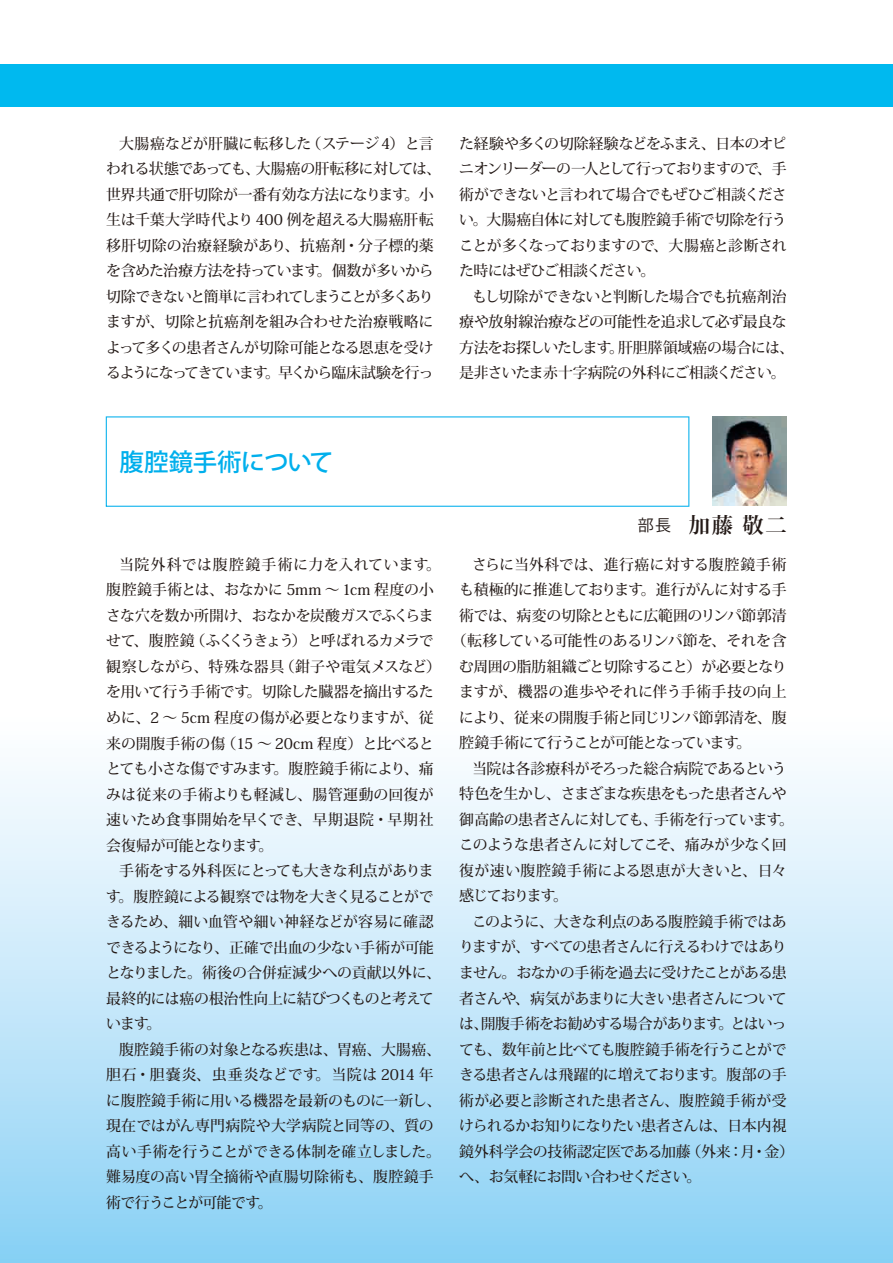
<style>
.page{position:relative;width:893px;height:1263px;background:#fff}
.page>*{position:absolute;margin:0;border:0;box-sizing:border-box;transform-origin:0 0}
.t1{font:500 24.45px "Koz Go Pro";letter-spacing:-.03em;color:#00afec}
.t2{font:700 21.3px "Koz Min Pro";color:#231916}
.t3{font:500 14.85px/25.5px "Koz Min Pro";letter-spacing:-.025em;color:#231916;text-align:center}
.t4{font:500 14.85px/25.5px "Koz Min Pro";letter-spacing:-.005em;color:#231916}
.t5{font:500 14.85px "Koz Min Pro";letter-spacing:-.045em;color:#231916}
.t6{font:500 14.85px "Koz Min Pro";letter-spacing:.015em;color:#231916}
.t7{font:500 14.85px "Koz Min Pro";letter-spacing:-.06em;color:#231916}
.t8{font:500 14.85px "Koz Min Pro";letter-spacing:.005em;color:#231916}
.t9{font:500 14.85px "Koz Min Pro";letter-spacing:.01em;color:#231916}
.t10{font:500 14.85px "Koz Min Pro";letter-spacing:-.055em;color:#231916}
.t11{font:500 14.85px "Koz Min Pro";letter-spacing:-.075em;color:#231916}
.s1{font-family:"Koz Go Pro";font-weight:400;font-size:15.9px}
</style>
<div class="page">
<div style="left:0;top:710px;width:893px;height:553px;background:linear-gradient(to bottom,#fff,#8bd1f5)"></div>
<div style="left:0;top:64px;width:893px;height:42px;background:#00b9ef"></div>
<svg style="left:106px;top:416px;width:583px;height:91px"></svg>
<img style="left:712px;top:416px;width:75px;height:90px">
<p class="t3" style="left:106px;top:130px;width:336px">大腸癌などが肝臓に転移した（ステージ 4）と言<br>われる状態であっても、大腸癌の肝転移に対しては、世界共通で肝切除が一番有効な方法になります。小生は千葉大学時代より 400 例を超える大腸癌肝転移肝切除の治療経験があり、抗癌剤・分子標的薬を含めた治療方法を持っています。個数が多いから切除できないと簡単に言われてしまうことが多くありますが、切除と抗癌剤を組み合わせた治療戦略によって多くの患者さんが切除可能となる恩恵を受けるようになってきています。早くから臨床試験を行っ</p>
<p class="t3" style="left:459px;top:130px;width:329px;text-align:justify">た経験や多くの切除経験などをふまえ、日本のオピニオンリーダーの一人として行っておりますので、手術ができないと言われて場合でもぜひご相談ください。大腸癌自体に対しても腹腔鏡手術で切除を行うことが多くなっておりますので、大腸癌と診断された時にはぜひご相談ください。</p>
<p class="t3" style="left:459px;top:283px;width:336px">もし切除ができないと判断した場合でも抗癌剤治<br>療や放射線治療などの可能性を追求して必ず最良な方法をお探しいたします。肝胆膵領域癌の場合には、是非さいたま赤十字病院の外科にご相談ください。</p>
<h1 class="t1" style="left:120px;top:446px;width:216px">腹腔鏡手術について</h1>
<p class="t3" style="left:106px;top:551px;width:336px;text-align:left;text-indent:13px">当院外科では腹腔鏡手術に力を入れています。腹腔鏡手術とは、おなかに 5mm ～ 1cm 程度の小さな穴を数か所開け、おなかを炭酸ガスでふくらませて、腹腔鏡（ふくくうきょう）と呼ばれるカメラで観察しながら、特殊な器具（鉗子や電気メスなど）を用いて行う手術です。切除した臓器を摘出するために、2 ～ 5cm 程度の傷が必要となりますが、従来の開腹手術の傷（15 ～ 20cm 程度）と比べるととても小さな傷ですみます。腹腔鏡手術により、痛みは従来の手術よりも軽減し、腸管運動の回復が速いため食事開始を早くでき、早期退院・早期社会復帰が可能となります。</p>
<p class="t3" style="left:106px;top:857px;width:336px;text-align:left;text-indent:13px">手術をする外科医にとっても大きな利点があります。腹腔鏡による観察では物を大きく見ることができるため、細い血管や細い神経などが容易に確認できるようになり、正確で出血の少ない手術が可能となりました。術後の合併症減少への貢献以外に、最終的には癌の根治性向上に結びつくものと考えています。</p>
<p class="t4" style="left:106px;top:1036px;width:336px;text-indent:13px">腹腔鏡手術の対象となる疾患は、胃癌、大腸癌、胆石・胆嚢炎、虫垂炎などです。当院は 2014 年に腹腔鏡手術に用いる機器を最新のものに一新し、現在ではがん専門病院や大学病院と同等の、質の高い手術を行うことができる体制を確立しました。難易度の高い胃全摘術や直腸切除術も、腹腔鏡手術で行うことが可能です。</p>
<h2 class="t2" style="left:638px;top:510px;width:150px"><span class="s1">部長　</span>加藤 敬二</h2>
<p class="t6" style="left:472px;top:554px;width:316px">さらに当外科では、進行癌に対する腹腔鏡手術</p>
<p class="t3" style="left:459px;top:576px;width:329px">も積極的に推進しております。進行がんに対する手</p>
<p class="t3" style="left:459px;top:602px;width:329px">術では、病変の切除とともに広範囲のリンパ節郭清</p>
<p class="t3" style="left:452px;top:627px;width:336px">（転移している可能性のあるリンパ節を、それを含</p>
<p class="t3" style="left:459px;top:653px;width:329px">む周囲の脂肪組織ごと切除すること）が必要となり</p>
<p class="t8" style="left:459px;top:681px;width:329px">ますが、機器の進歩やそれに伴う手術手技の向上</p>
<p class="t3" style="left:459px;top:704px;width:329px">により、従来の開腹手術と同じリンパ節郭清を、腹</p>
<p class="t10" style="left:459px;top:732px;width:294px">腔鏡手術にて行うことが可能となっています。</p>
<p class="t3" style="left:472px;top:755px;width:316px">当院は各診療科がそろった総合病院であるという</p>
<p class="t3" style="left:459px;top:781px;width:329px">特色を生かし、さまざまな疾患をもった患者さんや</p>
<p class="t5" style="left:459px;top:809px;width:336px">御高齢の患者さんに対しても、手術を行っています。</p>
<p class="t5" style="left:459px;top:834px;width:329px">このような患者さんに対してこそ、痛みが少なく回</p>
<p class="t9" style="left:459px;top:860px;width:329px">復が速い腹腔鏡手術による恩恵が大きいと、日々</p>
<p class="t11" style="left:459px;top:885px;width:110px">感じております。</p>
<p class="t5" style="left:472px;top:911px;width:316px">このように、大きな利点のある腹腔鏡手術ではあ</p>
<p class="t3" style="left:459px;top:934px;width:329px">りますが、すべての患者さんに行えるわけではあり</p>
<p class="t5" style="left:459px;top:962px;width:329px">ません。おなかの手術を過去に受けたことがある患</p>
<p class="t5" style="left:459px;top:987px;width:329px">者さんや、病気があまりに大きい患者さんについて</p>
<p class="t7" style="left:459px;top:1013px;width:329px">は、開腹手術をお勧めする場合があります。とはいっ</p>
<p class="t3" style="left:459px;top:1036px;width:329px">ても、数年前と比べても腹腔鏡手術を行うことがで</p>
<p class="t3" style="left:459px;top:1061px;width:329px">きる患者さんは飛躍的に増えております。腹部の手</p>
<p class="t6" style="left:459px;top:1089px;width:329px">術が必要と診断された患者さん、腹腔鏡手術が受</p>
<p class="t5" style="left:459px;top:1115px;width:329px">けられるかお知りになりたい患者さんは、日本内視</p>
<p class="t3" style="left:459px;top:1138px;width:336px">鏡外科学会の技術認定医である加藤（外来：月・金）</p>
<p class="t3" style="left:459px;top:1163px;width:244px">へ、お気軽にお問い合わせください。</p>
</div>
